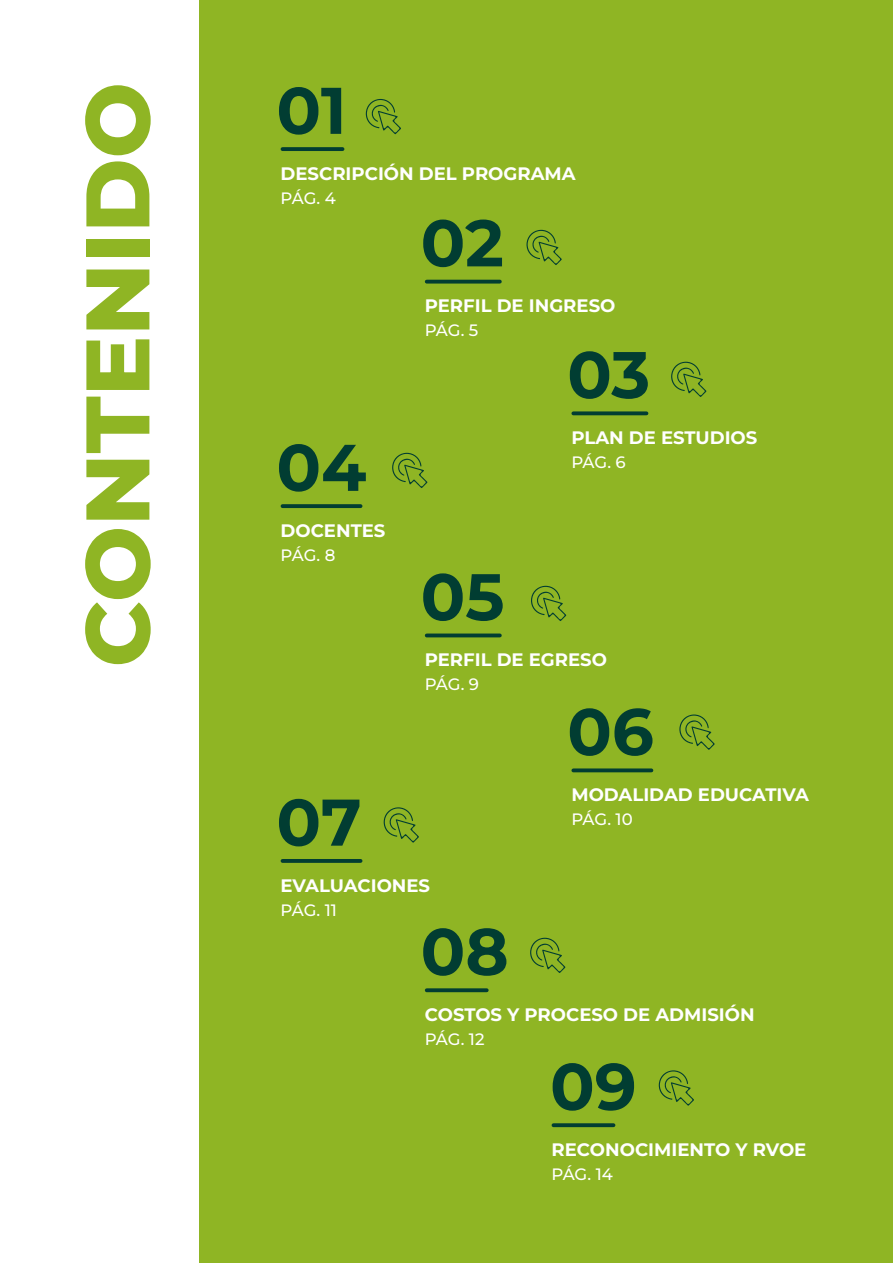
<style>
.page{position:relative;width:893px;height:1263px;background:#fff}
.page>*{position:absolute;margin:0;border:0;box-sizing:border-box;transform-origin:0 0}
.t1{font:800 90px "Montserrat";color:#8fb524}
.t2{font:700 65.85px "Montserrat";color:#013d32}
.t3{font:700 18px "Montserrat";color:#fff}
.t4{font:500 16.5px "Montserrat";letter-spacing:-.01em;color:#fff}
</style>
<div class="page">
<div style="left:199px;top:0;width:694px;height:1263px;background:#8fb524"></div>
<svg style="left:282px;top:147px;width:60px;height:4px"></svg>
<svg style="left:282px;top:504px;width:79px;height:4px"></svg>
<svg style="left:282px;top:859px;width:79px;height:4px"></svg>
<svg style="left:427px;top:280px;width:73px;height:4px"></svg>
<svg style="left:427px;top:633px;width:73px;height:4px"></svg>
<svg style="left:427px;top:988px;width:60px;height:4px"></svg>
<svg style="left:573px;top:411px;width:73px;height:4px"></svg>
<svg style="left:573px;top:768px;width:78px;height:4px"></svg>
<svg style="left:553px;top:1123px;width:60px;height:4px"></svg>
<svg style="left:366px;top:99px;width:35px;height:35px"></svg>
<svg style="left:392px;top:453px;width:35px;height:35px"></svg>
<svg style="left:383px;top:807px;width:36px;height:36px"></svg>
<svg style="left:530px;top:938px;width:35px;height:35px"></svg>
<svg style="left:658px;top:1070px;width:36px;height:36px"></svg>
<svg style="left:526px;top:230px;width:36px;height:35px"></svg>
<svg style="left:531px;top:586px;width:35px;height:35px"></svg>
<svg style="left:671px;top:362px;width:35px;height:35px"></svg>
<svg style="left:679px;top:714px;width:36px;height:36px"></svg>
<h1 class="t1" style="left:51px;top:667px;width:586px;rotate:-90deg">CONTENIDO</h1>
<h2 class="t2" style="left:276px;top:63px;width:72px">01</h2>
<p class="t3" style="left:281px;top:160px;width:297px">DESCRIPCIÓN DEL PROGRAMA</p>
<p class="t4" style="left:281px;top:186px;width:57px">PÁG. 4</p>
<h2 class="t2" style="left:421px;top:195px;width:85px">02</h2>
<p class="t3" style="left:425px;top:293px;width:192px">PERFIL DE INGRESO</p>
<p class="t4" style="left:425px;top:319px;width:55px">PÁG. 5</p>
<h2 class="t2" style="left:567px;top:327px;width:84px">03</h2>
<p class="t3" style="left:571px;top:425px;width:187px">PLAN DE ESTUDIOS</p>
<p class="t4" style="left:571px;top:451px;width:56px">PÁG. 6</p>
<h2 class="t2" style="left:276px;top:420px;width:92px">04</h2>
<p class="t3" style="left:281px;top:517px;width:106px">DOCENTES</p>
<p class="t4" style="left:281px;top:543px;width:56px">PÁG. 8</p>
<h2 class="t2" style="left:421px;top:549px;width:85px">05</h2>
<p class="t3" style="left:425px;top:647px;width:184px">PERFIL DE EGRESO</p>
<p class="t4" style="left:425px;top:673px;width:56px">PÁG. 9</p>
<h2 class="t2" style="left:276px;top:775px;width:87px">07</h2>
<p class="t3" style="left:281px;top:872px;width:151px">EVALUACIONES</p>
<p class="t4" style="left:281px;top:898px;width:58px">PÁG. 11</p>
<h2 class="t2" style="left:421px;top:904px;width:90px">08</h2>
<h2 class="t2" style="left:567px;top:684px;width:88px">06</h2>
<p class="t3" style="left:571px;top:782px;width:239px">MODALIDAD EDUCATIVA</p>
<p class="t4" style="left:571px;top:808px;width:63px">PÁG. 10</p>
<p class="t3" style="left:425px;top:1002px;width:331px">COSTOS Y PROCESO DE ADMISIÓN</p>
<p class="t4" style="left:425px;top:1028px;width:61px">PÁG. 12</p>
<h2 class="t2" style="left:550px;top:1039px;width:88px">09</h2>
<p class="t3" style="left:552px;top:1136px;width:256px">RECONOCIMIENTO Y RVOE</p>
<p class="t4" style="left:552px;top:1162px;width:63px">PÁG. 14</p>
</div>
